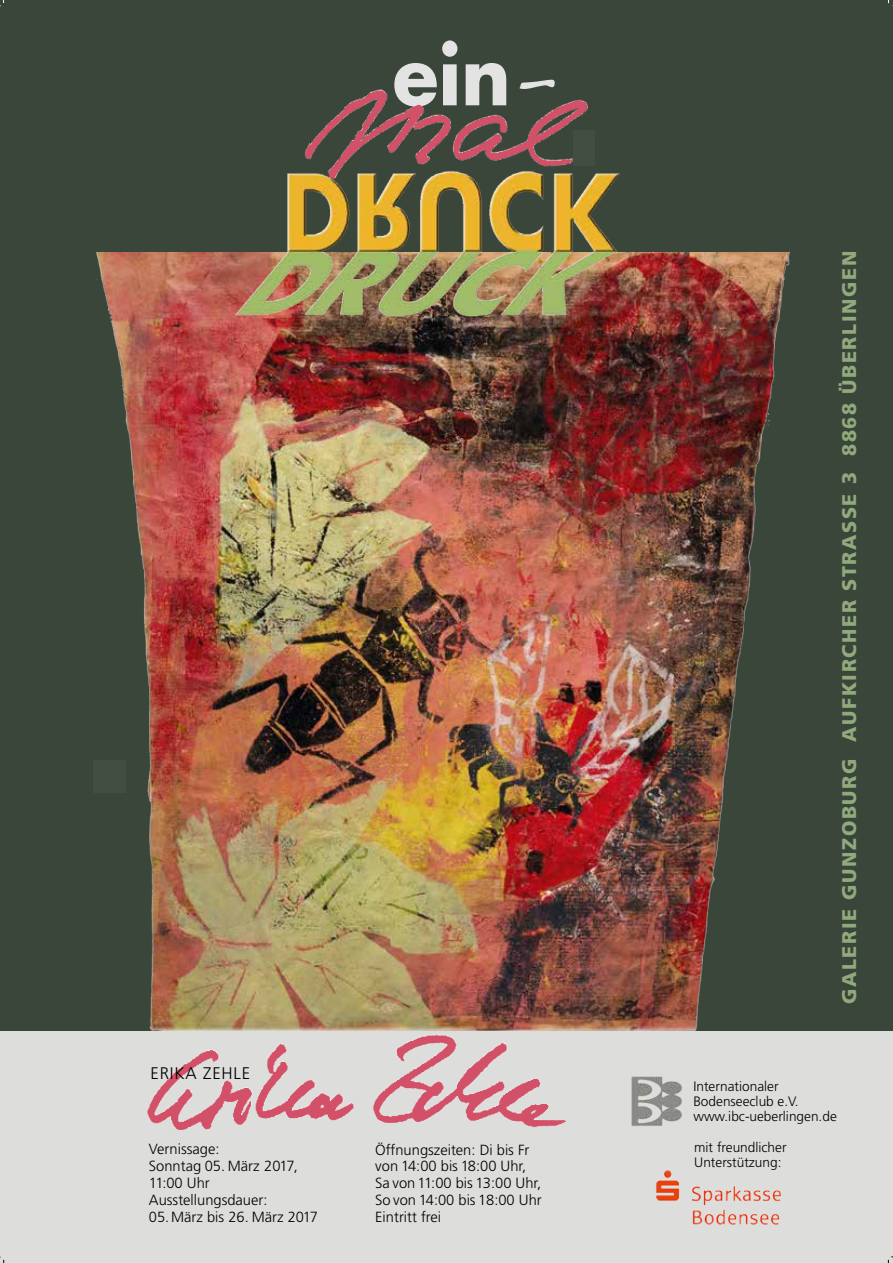
<style>
.page{position:relative;width:893px;height:1263px;background:#fff}
.page>*{position:absolute;margin:0;border:0;box-sizing:border-box;transform-origin:0 0}
.t1{font:700 79.8px "Futura";color:#e3e3e3;scale:.94 1}
.t2{font:900 19.8px "Frutiger";letter-spacing:.08em;color:#91a97c}
.t3{font:300 16.8px "Frutiger";letter-spacing:.05em;color:#000}
.t4{font:300 14.7px/16.8px "Frutiger";color:#000}
.t5{font:300 13.65px/14.7px "Frutiger";color:#000}
.s1{font-family:"Handwriting Dakota";font-weight:400;font-size:84px}
</style>
<div class="page">
<div style="left:0;top:1020px;width:893px;height:243px;background:#dddddb"></div>
<img style="left:631px;top:1076px;width:51px;height:50px">
<img style="left:656px;top:1170px;width:125px;height:55px">
<div style="left:0;top:0;width:893px;height:1030px;background:#3b463a"></div>
<img style="left:82px;top:252px;width:728px;height:779px">
<img style="left:147px;top:1043px;width:207px;height:87px">
<img style="left:373px;top:1034px;width:193px;height:93px">
<img style="left:225px;top:173px;width:406px;height:158px">
<img style="left:304px;top:89px;width:290px;height:111px">
<div style="left:573px;top:130px;width:22px;height:36px;background:#434e42"></div>
<div style="left:93px;top:760px;width:33px;height:33px;background:#434e42"></div>
<h1 class="t1" style="left:393px;top:20px;width:174px">ein<span class="s1">-</span></h1>
<p class="t3" style="left:150px;top:1063px;width:101px">ERIKA ZEHLE</p>
<p class="t4" style="left:149px;top:1141px;width:171px">Vernissage:<br>Sonntag 05. März 2017,<br>11:00 Uhr<br>Ausstellungsdauer:<br>05.März bis 26. März 2017</p>
<p class="t4" style="left:375px;top:1141px;width:168px">Öffnungszeiten: Di bis Fr von 14:00 bis 18:00 Uhr,<br>Sa von 11:00 bis 13:00 Uhr,<br>So von 14:00 bis 18:00 Uhr<br>Eintritt frei</p>
<h2 class="t2" style="left:837px;top:1004px;width:754px;rotate:-90deg">GALERIE GUNZOBURG AUFKIRCHER STRASSE 3 8868 ÜBERLINGEN</h2>
<p class="t5" style="left:693px;top:1079px;width:145px">Internationaler<br>Bodenseeclub e.V. www.ibc-ueberlingen.de</p>
<p class="t5" style="left:694px;top:1140px;width:94px">mit freundlicher<br>Unterstützung:</p>
</div>
